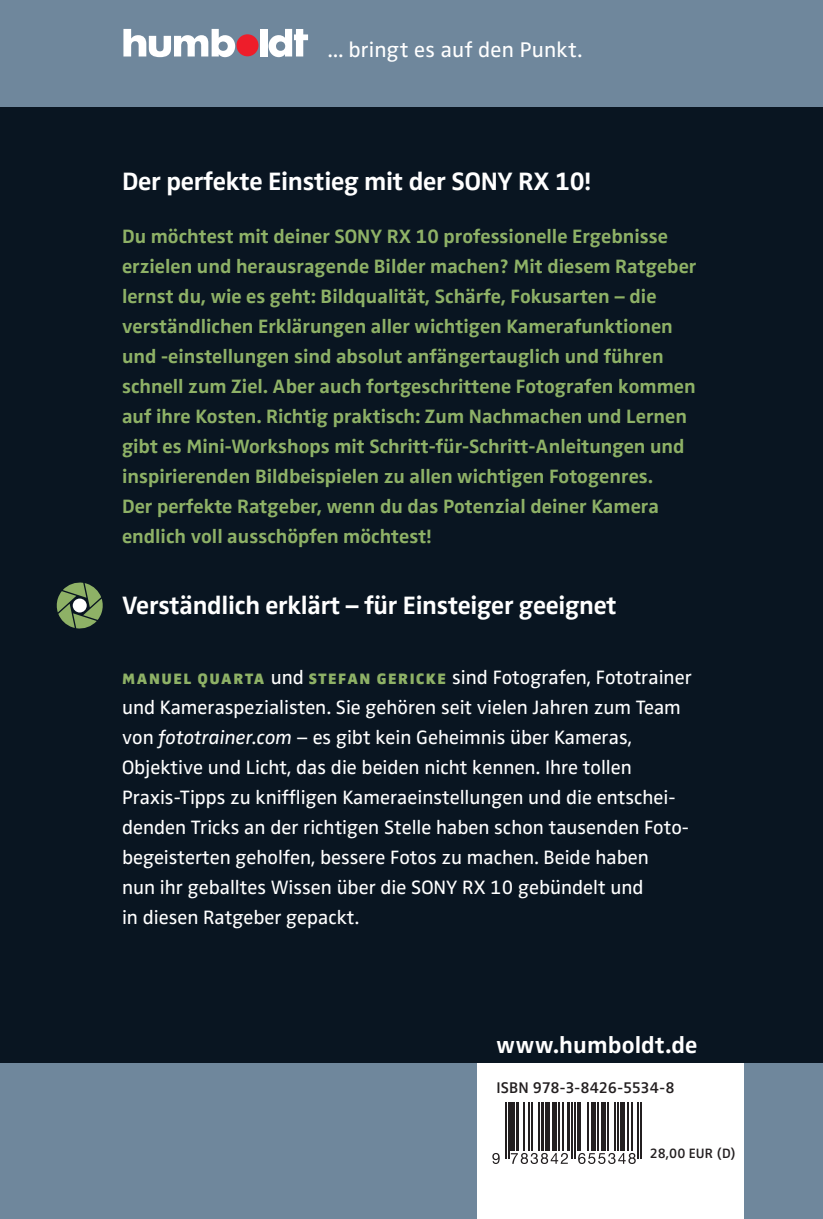
<style>
.page{position:relative;width:823px;height:1219px;background:#fff}
.page>*{position:absolute;margin:0;border:0;box-sizing:border-box;transform-origin:0 0}
._00_U4_Zwischenübers{font:700 26px "Zwo Pro";letter-spacing:-.01em;color:#fff}
._00_U4_Headline{font:700 26px "Zwo Pro";letter-spacing:-.01em;color:#fff}
._00_U4_www{font:700 24px "Zwo Pro";letter-spacing:.005em;color:#fff}
._00_U4_Claim{font:22px "Zwo Pro";letter-spacing:.01em;color:#fff}
._00_U4_Fließtext{font:700 20px/30px "Zwo Pro";color:#8eb166}
._00_U4_Autorentext{font:20px/30px "Zwo Pro";color:#fff}
.t1{font:600 16px "Zwo Pro";letter-spacing:-.01em;color:#231f20}
.t2{font:600 14px "Zwo Pro";letter-spacing:.005em;color:#231f20}
.s1{font-weight:900;font-size:15.6px;color:#8eb166}
.s2{font-style:italic}
</style>
<div class="page">
<div style="left:0;top:0;width:822px;height:108px;background:#6f879c"></div>
<div style="left:0;top:108px;width:822px;height:1111px;background:#091521"></div>
<div style="left:0;top:1063px;width:822px;height:156px;background:#6f879c"></div>
<div style="left:476px;top:1063px;width:267px;height:156px;background:#fff"></div>
<svg style="left:56px;top:582px;width:47px;height:47px"></svg>
<div style="left:73px;top:599px;width:14px;height:13px;background:#fff;border-radius:50%"></div>
<div style="left:236px;top:34px;width:22px;height:22px;background:#ee1d2a;border-radius:50%"></div>
<svg style="left:123px;top:29px;width:112px;height:28px"></svg>
<div style="left:260px;top:29px;width:7px;height:27px;background:#fff"></div>
<svg style="left:268px;top:29px;width:40px;height:28px"></svg>
<svg style="left:492px;top:1153px;width:7px;height:11px"></svg>
<hr style="left:504px;top:1102px;width:2px;height:56px;background:#231f20">
<hr style="left:507px;top:1102px;width:2px;height:56px;background:#231f20">
<hr style="left:510px;top:1102px;width:4px;height:49px;background:#231f20">
<hr style="left:516px;top:1102px;width:3px;height:49px;background:#231f20">
<hr style="left:523px;top:1102px;width:1px;height:49px;background:#231f20">
<hr style="left:527px;top:1102px;width:2px;height:49px;background:#231f20">
<hr style="left:530px;top:1102px;width:2px;height:49px;background:#231f20">
<hr style="left:537px;top:1102px;width:2px;height:49px;background:#231f20">
<hr style="left:540px;top:1102px;width:3px;height:49px;background:#231f20">
<div style="left:544px;top:1102px;width:5px;height:49px;background:#231f20"></div>
<hr style="left:552px;top:1102px;width:4px;height:49px;background:#231f20">
<hr style="left:557px;top:1102px;width:2px;height:49px;background:#231f20">
<svg style="left:510px;top:1153px;width:57px;height:11px"></svg>
<hr style="left:562px;top:1102px;width:1px;height:49px;background:#231f20">
<hr style="left:566px;top:1102px;width:3px;height:49px;background:#231f20">
<hr style="left:570px;top:1102px;width:2px;height:56px;background:#231f20">
<hr style="left:573px;top:1102px;width:2px;height:56px;background:#231f20">
<hr style="left:576px;top:1102px;width:2px;height:49px;background:#231f20">
<hr style="left:579px;top:1102px;width:1px;height:49px;background:#231f20">
<hr style="left:586px;top:1102px;width:2px;height:49px;background:#231f20">
<div style="left:590px;top:1102px;width:5px;height:49px;background:#231f20"></div>
<hr style="left:596px;top:1102px;width:2px;height:49px;background:#231f20">
<hr style="left:601px;top:1102px;width:4px;height:49px;background:#231f20">
<hr style="left:606px;top:1102px;width:2px;height:49px;background:#231f20">
<hr style="left:613px;top:1102px;width:2px;height:49px;background:#231f20">
<hr style="left:616px;top:1102px;width:2px;height:49px;background:#231f20">
<svg style="left:620px;top:1102px;width:3px;height:49px"></svg>
<svg style="left:578px;top:1153px;width:57px;height:11px"></svg>
<hr style="left:626px;top:1102px;width:2px;height:49px;background:#231f20">
<hr style="left:631px;top:1102px;width:1px;height:49px;background:#231f20">
<hr style="left:636px;top:1102px;width:2px;height:56px;background:#231f20">
<hr style="left:639px;top:1102px;width:2px;height:56px;background:#231f20">
<p class="_00_U4_Claim" style="left:327px;top:37px;width:256px">... bringt es auf den Punkt.</p>
<p class="_00_U4_Headline" style="left:122px;top:166px;width:470px">Der perfekte Einstieg mit der SONY RX 10!</p>
<p class="_00_U4_Fließtext" style="left:122px;top:222px;width:575px">Du möchtest mit deiner SONY RX 10 professionelle Ergebnisse erzielen und herausragende Bilder machen? Mit diesem Ratgeber lernst du, wie es geht: Bildqualität, Schärfe, Fokusarten – die verständlichen Erklärungen aller wichtigen Kamerafunktionen und -einstellungen sind absolut anfängertauglich und führen schnell zum Ziel. Aber auch fortgeschrittene Fotografen kommen auf ihre Kosten. Richtig praktisch: Zum Nachmachen und Lernen gibt es Mini-Workshops mit Schritt-für-Schritt-Anleitungen und inspirierenden Bildbeispielen zu allen wichtigen Fotogenres.<br>Der perfekte Ratgeber, wenn du das Potenzial deiner Kamera endlich voll ausschöpfen möchtest!</p>
<p class="_00_U4_Zwischenübers" style="left:122px;top:590px;width:495px">Verständlich erklärt – für Einsteiger geeignet</p>
<p class="_00_U4_Autorentext" style="left:122px;top:662px;width:571px"><span class="s1">MANUEL QUARTA</span> und <span class="s1">STEFAN GERICKE</span> sind Fotografen, Fototrainer und Kameraspezialisten. Sie gehören seit vielen Jahren zum Team von <span class="s2">fototrainer.com</span> – es gibt kein Geheimnis über Kameras, Objektive und Licht, das die beiden nicht kennen. Ihre tollen Praxis-Tipps zu kniffligen Kameraeinstellungen und die entschei&shy;denden Tricks an der richtigen Stelle haben schon tausenden Foto&shy;begeisterten geholfen, bessere Fotos zu machen. Beide haben<br>nun ihr geballtes Wissen über die SONY RX 10 gebündelt und<br>in diesen Ratgeber gepackt.</p>
<p class="_00_U4_www" style="left:496px;top:1031px;width:202px">www.humboldt.de</p>
<p class="t1" style="left:496px;top:1078px;width:179px">ISBN 978-3-8426-5534-8</p>
<p class="t2" style="left:649px;top:1145px;width:88px">28,00 EUR (D)</p>
</div>
